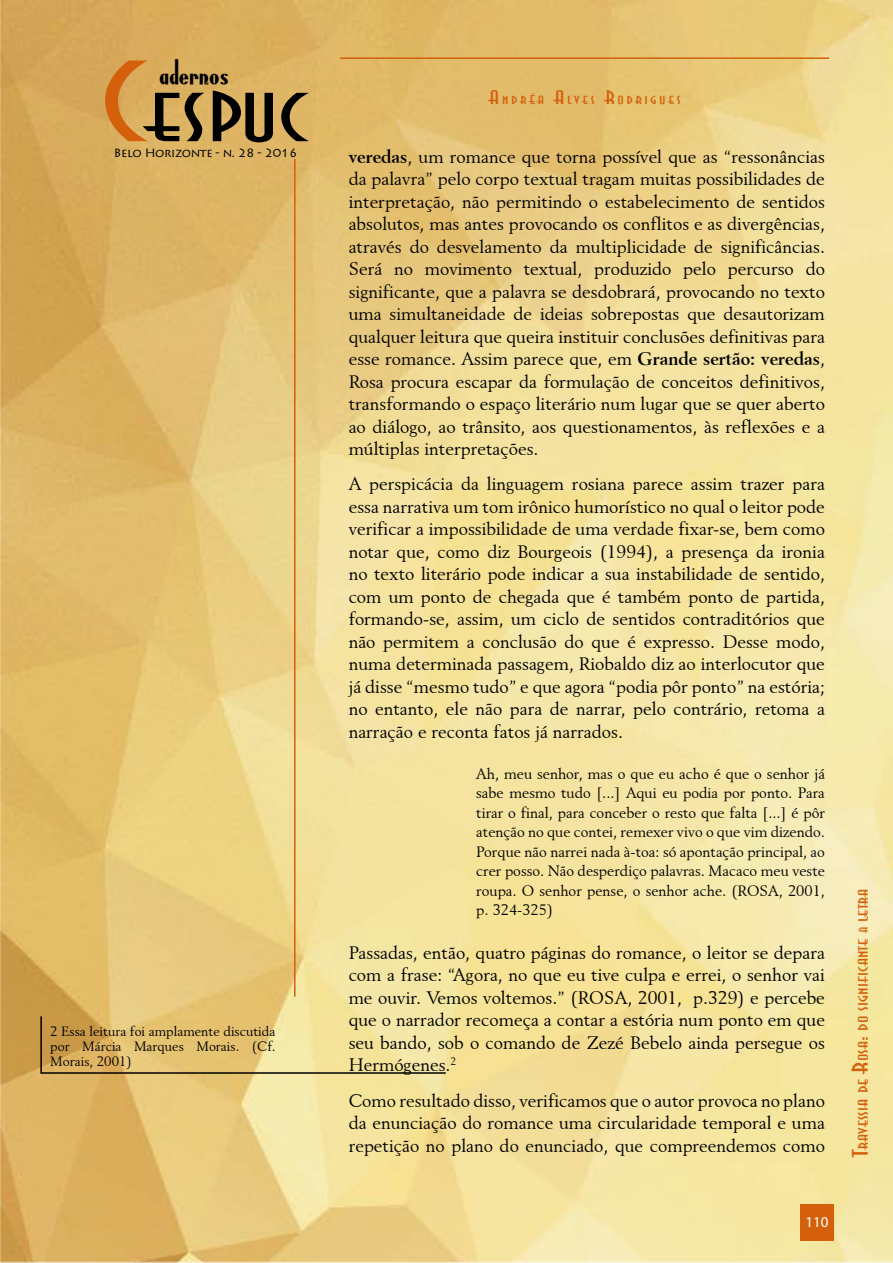
<style>
.page{position:relative;width:893px;height:1263px;background:#fff}
.page>*{position:absolute;margin:0;border:0;box-sizing:border-box;transform-origin:0 0}
.t1{font:expanded 108px "Asia";color:#000}
.t2{font:30px "Anchor Steam NF";color:#000}
.t3{font:expanded 21px "Asia";color:#d4600c}
.t4{font:18px/22.5px "Revival 565 BT";color:#000;text-align:justify}
.t5{font:expanded 18px "Asia";letter-spacing:.14em;color:#d4600c}
.t6{font:15px/19.5px "Revival 565 BT";color:#000;text-align:justify}
.t7{font:15px "Myriad Pro";color:#fff}
.t8{font:13.5px/14.9px "Revival 565 BT";color:#000;text-align:justify}
.t9{font:12px "Lithos Pro";letter-spacing:-.03em;color:#000}
.s1{color:#d4600c}
.s2{font-weight:700}
.s3{font-size:12px}
.s4{font-size:10.5px}
</style>
<div class="page">
<img style="left:0;top:0;width:893px;height:1263px">
<div style="left:800px;top:1203px;width:34px;height:37px;background:#d4600c"></div>
<hr style="left:294px;top:159px;width:2px;height:837px;background:#d4600c">
<hr style="left:340px;top:57px;width:489px;height:2px;background:#d4600c">
<svg style="left:40px;top:1015px;width:407px;height:59px;background:#e2c77e"></svg>
<h2 class="t2" style="left:159px;top:51px;width:71px">adernos</h2>
<h1 class="t1" style="left:101px;top:42px;width:208px"><span class="s1">C</span>espuc</h1>
<p class="t9" style="left:114px;top:146px;width:185px">Belo Horizonte - n. 28 - 2016</p>
<p class="t4" style="left:349px;top:145px;width:478px"><span class="s2">veredas</span>, um romance que torna possível que as “ressonâncias da palavra” pelo corpo textual tragam muitas possibilidades de interpretação, não permitindo o estabelecimento de sentidos absolutos, mas antes provocando os conflitos e as divergências, através do desvelamento da multiplicidade de significâncias.<br>Será no movimento textual, produzido pelo percurso do significante, que a palavra se desdobrará, provocando no texto uma simultaneidade de ideias sobrepostas que desautorizam qualquer leitura que queira instituir conclusões definitivas para esse romance. Assim parece que, em <span class="s2">Grande sertão: veredas</span>, Rosa procura escapar da formulação de conceitos definitivos, transformando o espaço literário num lugar que se quer aberto ao diálogo, ao trânsito, aos questionamentos, às reflexões e a múltiplas interpretações.</p>
<p class="t4" style="left:349px;top:472px;width:478px">A perspicácia da linguagem rosiana parece assim trazer para essa narrativa um tom irônico humorístico no qual o leitor pode verificar a impossibilidade de uma verdade fixar-se, bem como notar que, como diz Bourgeois (1994), a presença da ironia no texto literário pode indicar a sua instabilidade de sentido, com um ponto de chegada que é também ponto de partida, formando-se, assim, um ciclo de sentidos contraditórios que não permitem a conclusão do que é expresso. Desse modo, numa determinada passagem, Riobaldo diz ao interlocutor que já disse “mesmo tudo” e que agora “podia pôr ponto” na estória; no entanto, ele não para de narrar, pelo contrário, retoma a narração e reconta fatos já narrados.</p>
<p class="t6" style="left:476px;top:763px;width:350px">Ah, meu senhor, mas o que eu acho é que o senhor já sabe mesmo tudo [...] Aqui eu podia por ponto. Para tirar o final, para conceber o resto que falta [...] é pôr atenção no que contei, remexer vivo o que vim dizendo.<br>Porque não narrei nada à-toa: só apontação principal, ao crer posso. Não desperdiço palavras. Macaco meu veste roupa. O senhor pense, o senhor ache. (ROSA, 2001, p. 324-325)</p>
<p class="t4" style="left:349px;top:941px;width:478px">Passadas, então, quatro páginas do romance, o leitor se depara com a frase: “Agora, no que eu tive culpa e errei, o senhor vai me ouvir. Vemos voltemos.” (ROSA, 2001, p.329) e percebe que o narrador recomeça a contar a estória num ponto em que seu bando, sob o comando de Zezé Bebelo ainda persegue os Hermógenes.<sup>2</sup></p>
<p class="t4" style="left:349px;top:1089px;width:478px">Como resultado disso, verificamos que o autor provoca no plano da enunciação do romance uma circularidade temporal e uma repetição no plano do enunciado, que compreendemos como</p>
<p class="t5" style="left:489px;top:88px;width:194px">Andr<span class="s3">é</span>a Alves Rodrigues</p>
<p class="t8" style="left:50px;top:1024px;width:227px">2 Essa leitura foi amplamente discutida por Márcia Marques Morais. (Cf.<br>Morais, 2001)</p>
<p class="t3" style="left:848px;top:1157px;width:270px;rotate:-90deg">Travessia de Rosa: do significante <span class="s4">à</span> letra</p>
<p class="t7" style="left:805px;top:1213px;width:25px">110</p>
</div>
